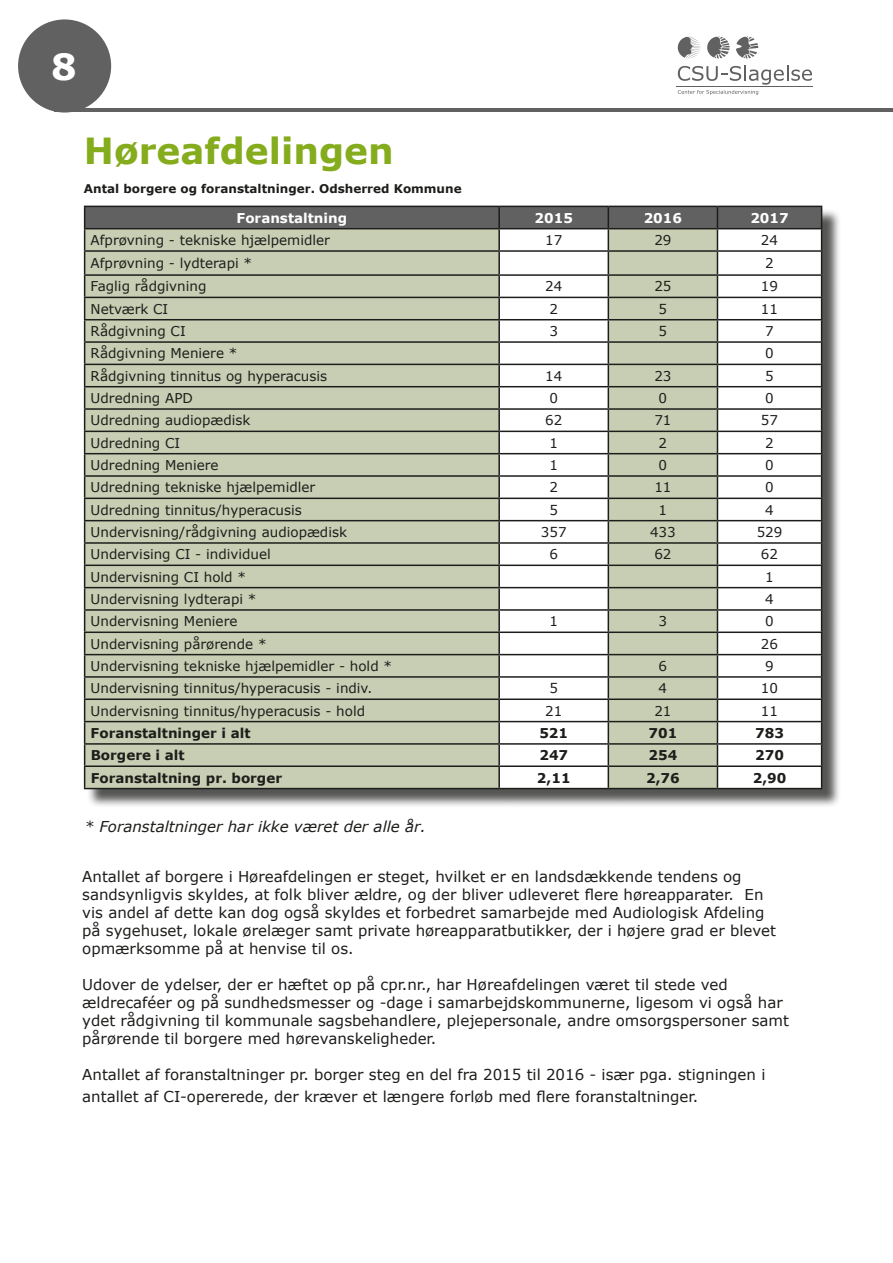
<style>
.page{position:relative;width:893px;height:1263px;background:#fff}
.page>*{position:absolute;margin:0;border:0;box-sizing:border-box;transform-origin:0 0}
.t1{font:700 36px "Verdana";color:#85ac1c}
.t2{font:700 36px "Verdana";color:#fff}
.t3{font:15px/18px "Verdana";color:#1d1d1b}
.t4{font:italic 15px "Verdana";color:#1d1d1b}
.Brødtekst{font:13.5px "Verdana";color:#1d1d1b}
.Brødtekst-2{font:700 13.5px "Verdana";color:#1d1d1b}
.Brødtekst-3{font:700 13.5px "Verdana";color:#fff}
.t5{font:700 12px "Verdana";color:#1d1d1b}
</style>
<div class="page">
<hr style="left:54px;top:108px;width:839px;height:4px;background:#616162">
<div style="left:20px;top:22px;width:89px;height:88px;background:#616162;border-radius:50%"></div>
<div style="left:18px;top:19px;width:93px;height:94px;border:4px solid #616162;border-radius:50%"></div>
<svg style="left:677px;top:36px;width:81px;height:23px"></svg>
<hr style="left:676px;top:87px;width:137px;height:1px;background:#616162">
<svg style="left:677px;top:66px;width:135px;height:29px"></svg>
<div style="left:86px;top:208px;width:755px;height:600px;background:#1d1d1b;opacity:.75"></div>
<svg style="left:84px;top:206px;width:738px;height:582px"></svg>
<hr style="left:84px;top:788px;width:415px;height:1px;background:#1d1d1b">
<hr style="left:499px;top:788px;width:109px;height:1px;background:#1d1d1b">
<hr style="left:608px;top:788px;width:109px;height:1px;background:#1d1d1b">
<hr style="left:717px;top:788px;width:105px;height:1px;background:#1d1d1b">
<h1 class="t2" style="left:51px;top:41px;width:27px">8</h1>
<p class="t1" style="left:84px;top:125px;width:311px">Høreafdelingen</p>
<p class="t5" style="left:84px;top:181px;width:379px">Antal borgere og foranstaltninger. Odsherred Kommune</p>
<p class="Brødtekst-3" style="left:237px;top:208px;width:112px">Foranstaltning</p>
<p class="Brødtekst-3" style="left:535px;top:208px;width:40px">2015</p>
<p class="Brødtekst-3" style="left:644px;top:208px;width:40px">2016</p>
<p class="Brødtekst-3" style="left:750px;top:208px;width:40px">2017</p>
<p class="Brødtekst" style="left:91px;top:231px;width:241px">Afprøvning - tekniske hjælpemidler</p>
<p class="Brødtekst" style="left:545px;top:231px;width:19px">17</p>
<p class="Brødtekst" style="left:654px;top:231px;width:19px">29</p>
<p class="Brødtekst" style="left:761px;top:231px;width:19px">24</p>
<p class="Brødtekst" style="left:91px;top:254px;width:163px">Afprøvning - lydterapi *</p>
<p class="Brødtekst" style="left:765px;top:254px;width:10px">2</p>
<p class="Brødtekst" style="left:91px;top:277px;width:117px">Faglig rådgivning</p>
<p class="Brødtekst" style="left:545px;top:277px;width:19px">24</p>
<p class="Brødtekst" style="left:654px;top:277px;width:19px">25</p>
<p class="Brødtekst" style="left:761px;top:277px;width:19px">19</p>
<p class="Brødtekst" style="left:91px;top:300px;width:79px">Netværk CI</p>
<p class="Brødtekst" style="left:549px;top:300px;width:10px">2</p>
<p class="Brødtekst" style="left:659px;top:300px;width:10px">5</p>
<p class="Brødtekst" style="left:761px;top:300px;width:19px">11</p>
<p class="Brødtekst" style="left:91px;top:322px;width:97px">Rådgivning CI</p>
<p class="Brødtekst" style="left:549px;top:322px;width:10px">3</p>
<p class="Brødtekst" style="left:659px;top:322px;width:10px">5</p>
<p class="Brødtekst" style="left:765px;top:322px;width:10px">7</p>
<p class="Brødtekst" style="left:91px;top:344px;width:148px">Rådgivning Meniere *</p>
<p class="Brødtekst" style="left:765px;top:344px;width:10px">0</p>
<p class="Brødtekst" style="left:91px;top:367px;width:238px">Rådgivning tinnitus og hyperacusis</p>
<p class="Brødtekst" style="left:545px;top:367px;width:19px">14</p>
<p class="Brødtekst" style="left:654px;top:367px;width:19px">23</p>
<p class="Brødtekst" style="left:765px;top:367px;width:10px">5</p>
<p class="Brødtekst" style="left:91px;top:389px;width:104px">Udredning APD</p>
<p class="Brødtekst" style="left:549px;top:389px;width:10px">0</p>
<p class="Brødtekst" style="left:659px;top:389px;width:10px">0</p>
<p class="Brødtekst" style="left:765px;top:389px;width:10px">0</p>
<p class="Brødtekst" style="left:91px;top:411px;width:161px">Udredning audiopædisk</p>
<p class="Brødtekst" style="left:545px;top:411px;width:19px">62</p>
<p class="Brødtekst" style="left:654px;top:411px;width:19px">71</p>
<p class="Brødtekst" style="left:761px;top:411px;width:19px">57</p>
<p class="Brødtekst" style="left:91px;top:433px;width:91px">Udredning CI</p>
<p class="Brødtekst" style="left:549px;top:433px;width:10px">1</p>
<p class="Brødtekst" style="left:659px;top:433px;width:10px">2</p>
<p class="Brødtekst" style="left:765px;top:433px;width:10px">2</p>
<p class="Brødtekst" style="left:91px;top:456px;width:129px">Udredning Meniere</p>
<p class="Brødtekst" style="left:549px;top:456px;width:10px">1</p>
<p class="Brødtekst" style="left:659px;top:456px;width:10px">0</p>
<p class="Brødtekst" style="left:765px;top:456px;width:10px">0</p>
<p class="Brødtekst" style="left:91px;top:478px;width:226px">Udredning tekniske hjælpemidler</p>
<p class="Brødtekst" style="left:549px;top:478px;width:10px">2</p>
<p class="Brødtekst" style="left:654px;top:478px;width:19px">11</p>
<p class="Brødtekst" style="left:765px;top:478px;width:10px">0</p>
<p class="Brødtekst" style="left:91px;top:500px;width:213px">Udredning tinnitus/hyperacusis</p>
<p class="Brødtekst" style="left:549px;top:500px;width:10px">5</p>
<p class="Brødtekst" style="left:659px;top:500px;width:10px">1</p>
<p class="Brødtekst" style="left:765px;top:500px;width:10px">4</p>
<p class="Brødtekst" style="left:91px;top:523px;width:258px">Undervisning/rådgivning audiopædisk</p>
<p class="Brødtekst" style="left:541px;top:523px;width:27px">357</p>
<p class="Brødtekst" style="left:650px;top:523px;width:27px">433</p>
<p class="Brødtekst" style="left:757px;top:523px;width:27px">529</p>
<p class="Brødtekst" style="left:91px;top:545px;width:182px">Undervising CI - individuel</p>
<p class="Brødtekst" style="left:549px;top:545px;width:10px">6</p>
<p class="Brødtekst" style="left:654px;top:545px;width:19px">62</p>
<p class="Brødtekst" style="left:761px;top:545px;width:19px">62</p>
<p class="Brødtekst" style="left:91px;top:567px;width:157px">Undervisning CI hold *</p>
<p class="Brødtekst" style="left:765px;top:567px;width:10px">1</p>
<p class="Brødtekst" style="left:91px;top:590px;width:167px">Undervisning lydterapi *</p>
<p class="Brødtekst" style="left:765px;top:590px;width:10px">4</p>
<p class="Brødtekst" style="left:91px;top:612px;width:148px">Undervisning Meniere</p>
<p class="Brødtekst" style="left:549px;top:612px;width:10px">1</p>
<p class="Brødtekst" style="left:659px;top:612px;width:10px">3</p>
<p class="Brødtekst" style="left:765px;top:612px;width:10px">0</p>
<p class="Brødtekst" style="left:91px;top:634px;width:177px">Undervisning pårørende *</p>
<p class="Brødtekst" style="left:761px;top:634px;width:19px">26</p>
<p class="Brødtekst" style="left:91px;top:657px;width:303px">Undervisning tekniske hjælpemidler - hold *</p>
<p class="Brødtekst" style="left:659px;top:657px;width:10px">6</p>
<p class="Brødtekst" style="left:765px;top:657px;width:10px">9</p>
<p class="Brødtekst" style="left:91px;top:679px;width:283px">Undervisning tinnitus/hyperacusis - indiv.</p>
<p class="Brødtekst" style="left:549px;top:679px;width:10px">5</p>
<p class="Brødtekst" style="left:659px;top:679px;width:10px">4</p>
<p class="Brødtekst" style="left:761px;top:679px;width:19px">10</p>
<p class="Brødtekst" style="left:91px;top:701px;width:276px">Undervisning tinnitus/hyperacusis - hold</p>
<p class="Brødtekst" style="left:545px;top:701px;width:19px">21</p>
<p class="Brødtekst" style="left:654px;top:701px;width:19px">21</p>
<p class="Brødtekst" style="left:761px;top:701px;width:19px">11</p>
<p class="Brødtekst-2" style="left:91px;top:723px;width:161px">Foranstaltninger i alt</p>
<p class="Brødtekst-2" style="left:539px;top:723px;width:30px">521</p>
<p class="Brødtekst-2" style="left:648px;top:723px;width:30px">701</p>
<p class="Brødtekst-2" style="left:755px;top:723px;width:30px">783</p>
<p class="Brødtekst-2" style="left:91px;top:746px;width:95px">Borgere i alt</p>
<p class="Brødtekst-2" style="left:539px;top:746px;width:30px">247</p>
<p class="Brødtekst-2" style="left:648px;top:746px;width:30px">254</p>
<p class="Brødtekst-2" style="left:755px;top:746px;width:30px">270</p>
<p class="Brødtekst-2" style="left:91px;top:768px;width:193px">Foranstaltning pr. borger</p>
<p class="Brødtekst-2" style="left:537px;top:768px;width:35px">2,11</p>
<p class="Brødtekst-2" style="left:646px;top:768px;width:35px">2,76</p>
<p class="Brødtekst-2" style="left:753px;top:768px;width:35px">2,90</p>
<p class="t4" style="left:85px;top:816px;width:343px">* Foranstaltninger har ikke været der alle år.</p>
<p class="t3" style="left:82px;top:867px;width:695px">Antallet af borgere i Høreafdelingen er steget, hvilket er en landsdækkende tendens og sandsynligvis skyldes, at folk bliver ældre, og der bliver udleveret flere høreapparater. En vis andel af dette kan dog også skyldes et forbedret samarbejde med Audiologisk Afdeling på sygehuset, lokale ørelæger samt private høreapparatbutikker, der i højere grad er blevet opmærksomme på at henvise til os.</p>
<p class="t3" style="left:82px;top:975px;width:708px">Udover de ydelser, der er hæftet op på cpr.nr., har Høreafdelingen været til stede ved ældrecaféer og på sundhedsmesser og -dage i samarbejdskommunerne, ligesom vi også har ydet rådgivning til kommunale sagsbehandlere, plejepersonale, andre omsorgspersoner samt pårørende til borgere med hørevanskeligheder.</p>
<p class="t3" style="left:82px;top:1064px;width:685px;line-height:21.6px">Antallet af foranstaltninger pr. borger steg en del fra 2015 til 2016 - især pga. stigningen i antallet af CI-opererede, der kræver et længere forløb med flere foranstaltninger.</p>
</div>
